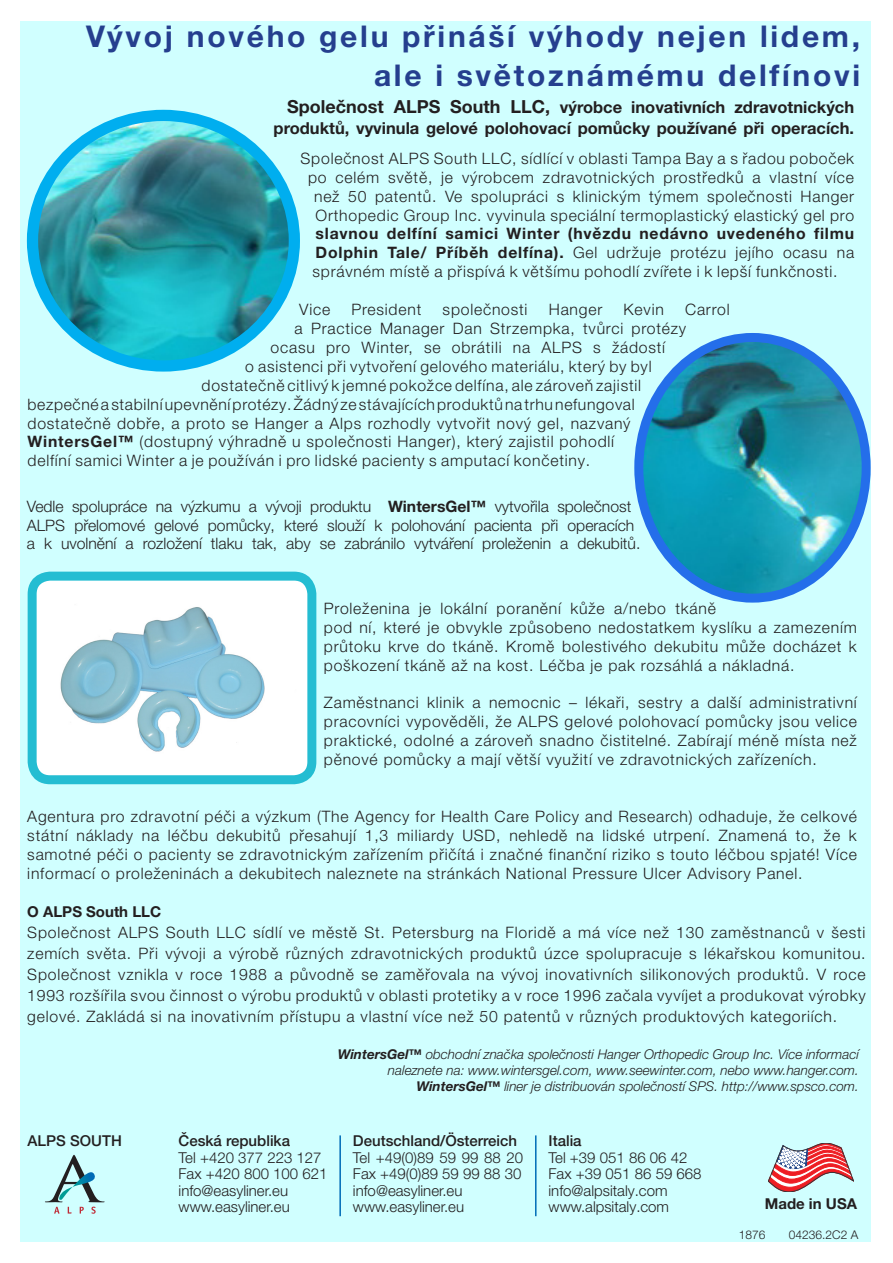
<style>
.page{position:relative;width:893px;height:1263px;background:#fff}
.page>*{position:absolute;margin:0;border:0;box-sizing:border-box;transform-origin:0 0}
.t1{font:700 30px "Helvetica Neue LT Pro";letter-spacing:.09em;color:#253f8e}
.t2{font:700 16.5px/21px "Helvetica Neue LT Pro";color:#231f20;text-align:right}
.t3{font:300 15.75px/18.9px "Helvetica Neue LT Pro";letter-spacing:.05em;color:#231f20;text-align:justify}
.t4{font:300 15.75px/18.9px "Helvetica Neue LT Pro";color:#231f20}
.t5{font:700 15.75px "Helvetica Neue LT Pro";letter-spacing:.05em;color:#231f20}
.t6{font:300 15px/16.5px "Helvetica Neue LT Pro";color:#231f20}
.t7{font:500 15px "Helvetica Neue LT Pro";color:#231f20}
.Intro_ITC{font:700 15px "Helvetica Neue LT Pro";color:#231f20}
.t8{font:italic 300 13.5px/16.2px "Helvetica Neue LT Pro";color:#231f20;text-align:right}
.t9{font:300 12px "Helvetica Neue LT Pro";color:#231f20}
.s1{font-size:18px}
.s2{font-weight:700}
</style>
<div class="page">
<div style="left:20px;top:21px;width:851px;height:1221px;background:#d0ffff"></div>
<img style="left:640px;top:337px;width:225px;height:259px">
<div style="left:634px;top:333px;width:237px;height:270px;border:9px solid #246eea;border-radius:50%"></div>
<img style="left:33px;top:115px;width:261px;height:246px">
<div style="left:27px;top:110px;width:273px;height:262px;border:11px solid #00aeef;border-radius:50%"></div>
<img style="left:38px;top:582px;width:268px;height:192px">
<svg style="left:45px;top:1155px;width:60px;height:59px"></svg>
<hr style="left:339px;top:1135px;width:2px;height:81px;background:#006cb7">
<hr style="left:535px;top:1135px;width:1px;height:81px;background:#006cb7">
<svg style="left:768px;top:1143px;width:85px;height:49px"></svg>
<div style="left:28px;top:572px;width:288px;height:212px;border:9px solid #24bdd2;border-radius:18px"></div>
<p class="t1" style="left:86px;top:18px;width:775px">Vývoj nového gelu přináší výhody nejen lidem,</p>
<p class="t1" style="left:374px;top:57px;width:488px">ale i světoznámému delfínovi</p>
<p class="t2" style="left:274px;top:97px;width:582px"><span class="s1">Společnost ALPS South LLC,</span> výrobce inovativních zdravotnických produktů, vyvinula gelové polohovací pomůcky používané při operacích.</p>
<p class="t3" style="left:301px;top:148px;width:555px">Společnost ALPS South LLC, sídlící v oblasti Tampa Bay a s řadou poboček</p>
<p class="t3" style="left:308px;top:167px;width:547px">po celém světě, je výrobcem zdravotnických prostředků a vlastní více</p>
<p class="t3" style="left:314px;top:186px;width:542px">než 50 patentů. Ve spolupráci s klinickým týmem společnosti Hanger</p>
<p class="t3" style="left:316px;top:205px;width:540px">Orthopedic Group Inc. vyvinula speciální termoplastický elastický gel pro</p>
<p class="t5" style="left:316px;top:224px;width:540px">slavnou delfíní samici Winter (hvězdu nedávno uvedeného filmu</p>
<p class="t3" style="left:316px;top:243px;width:540px"><span class="s2">Dolphin Tale/ Příběh delfína).</span> Gel udržuje protézu jejího ocasu na</p>
<p class="t3" style="left:313px;top:262px;width:527px">správném místě a přispívá k většímu pohodlí zvířete i k lepší funkčnosti.</p>
<p class="t3" style="left:299px;top:300px;width:33px">Vice</p>
<p class="t3" style="left:351px;top:300px;width:71px">President</p>
<p class="t3" style="left:443px;top:300px;width:86px">společnosti</p>
<p class="t3" style="left:549px;top:300px;width:55px">Hanger</p>
<p class="t3" style="left:624px;top:300px;width:42px">Kevin</p>
<p class="t3" style="left:685px;top:300px;width:46px">Carrol</p>
<p class="t3" style="left:271px;top:319px;width:417px;text-indent:24px">a Practice Manager Dan Strzempka, tvůrci protézy ocasu pro Winter, se obrátili na ALPS s žádostí</p>
<p class="t3" style="left:245px;top:356px;width:408px">o asistenci při vytvoření gelového materiálu, který by byl</p>
<p class="t3" style="left:202px;top:375px;width:441px">dostatečně citlivý k jemné pokožce delfína, ale zároveň zajistil</p>
<p class="t3" style="left:28px;top:394px;width:609px">bezpečné a stabilní upevnění protézy. Žádný ze stávajících produktů na trhu nefungoval</p>
<p class="t3" style="left:28px;top:413px;width:604px">dostatečně dobře, a proto se Hanger a Alps rozhodly vytvořit nový gel, nazvaný</p>
<p class="t3" style="left:28px;top:432px;width:588px"><span class="s2">WintersGel™</span> (dostupný výhradně u společnosti Hanger), který zajistil pohodlí</p>
<p class="t3" style="left:28px;top:451px;width:564px">delfíní samici Winter a je používán i pro lidské pacienty s amputací končetiny.</p>
<p class="t4" style="left:27px;top:496px;width:615px">Vedle spolupráce na výzkumu a vývoji produktu <span class="s2">WintersGel™</span> vytvořila společnost<br>ALPS přelomové gelové pomůcky, které slouží k polohování pacienta při operacích a k uvolnění a rozložení tlaku tak, aby se zabránilo vytváření proleženin a dekubitů.</p>
<p class="t3" style="left:324px;top:598px;width:534px;text-align:left">Proleženina je lokální poranění kůže a/nebo tkáně<br>pod ní, které je obvykle způsobeno nedostatkem kyslíku a zamezením průtoku krve do tkáně. Kromě bolestivého dekubitu může docházet k poškození tkáně až na kost. Léčba je pak rozsáhlá a nákladná.</p>
<p class="t3" style="left:324px;top:693px;width:534px">Zaměstnanci klinik a nemocnic – lékaři, sestry a další administrativní pracovníci vypověděli, že ALPS gelové polohovací pomůcky jsou velice praktické, odolné a zároveň snadno čistitelné. Zabírají méně místa než pěnové pomůcky a mají větší využití ve zdravotnických zařízeních.</p>
<p class="t3" style="left:27px;top:806px;width:831px">Agentura pro zdravotní péči a výzkum (The Agency for Health Care Policy and Research) odhaduje, že celkové státní náklady na léčbu dekubitů přesahují 1,3 miliardy USD, nehledě na lidské utrpení. Znamená to, že k samotné péči o pacienty se zdravotnickým zařízením přičítá i značné finanční riziko s touto léčbou spjaté! Více informací o proleženinách a dekubitech naleznete na stránkách National Pressure Ulcer Advisory Panel.</p>
<p class="Intro_ITC" style="left:27px;top:902px;width:135px">O ALPS South LLC</p>
<p class="t3" style="left:27px;top:921px;width:840px;line-height:21px">Společnost ALPS South LLC sídlí ve městě St. Petersburg na Floridě a má více než 130 zaměstnanců v šesti zemích světa. Při vývoji a výrobě různých zdravotnických produktů úzce spolupracuje s lékařskou komunitou.<br>Společnost vznikla v roce 1988 a původně se zaměřovala na vývoj inovativních silikonových produktů. V roce 1993 rozšířila svou činnost o výrobu produktů v oblasti protetiky a v roce 1996 začala vyvíjet a produkovat výrobky gelové. Zakládá si na inovativním přístupu a vlastní více než 50 patentů v různých produktových kategoriích.</p>
<p class="t8" style="left:338px;top:1046px;width:523px"><span class="s2">WintersGel™</span> obchodní značka společnosti Hanger Orthopedic Group Inc. Více informací naleznete na: www.wintersgel.com, www.seewinter.com, nebo www.hanger.com.</p>
<p class="t8" style="left:416px;top:1078px;width:444px"><span class="s2">WintersGel™</span> liner je distribuován společností SPS. http://www.spsco.com.</p>
<p class="t7" style="left:28px;top:1132px;width:96px">ALPS SOUTH</p>
<p class="t7" style="left:179px;top:1132px;width:113px">Česká republika</p>
<p class="t6" style="left:179px;top:1149px;width:144px">Tel +420 377 223 127</p>
<p class="t6" style="left:179px;top:1165px;width:150px">Fax +420 800 100 621 info@easyliner.eu</p>
<p class="t6" style="left:179px;top:1198px;width:113px">www.easyliner.eu</p>
<p class="t7" style="left:353px;top:1132px;width:166px">Deutschland/Österreich</p>
<p class="t6" style="left:353px;top:1149px;width:172px">Tel +49(0)89 59 99 88 20<br>Fax +49(0)89 59 99 88 30</p>
<p class="t6" style="left:353px;top:1182px;width:111px">info@easyliner.eu</p>
<p class="t6" style="left:353px;top:1198px;width:113px">www.easyliner.eu</p>
<p class="t7" style="left:549px;top:1132px;width:35px">Italia</p>
<p class="t6" style="left:549px;top:1149px;width:140px">Tel +39 051 86 06 42</p>
<p class="t6" style="left:549px;top:1165px;width:154px">Fax +39 051 86 59 668</p>
<p class="t6" style="left:549px;top:1182px;width:120px">info@alpsitaly.com</p>
<p class="t6" style="left:549px;top:1198px;width:122px">www.alpsitaly.com</p>
<p class="Intro_ITC" style="left:765px;top:1194px;width:94px">Made in USA</p>
<p class="t9" style="left:739px;top:1228px;width:28px">1876</p>
<p class="t9" style="left:789px;top:1228px;width:71px">04236.2C2 A</p>
</div>
